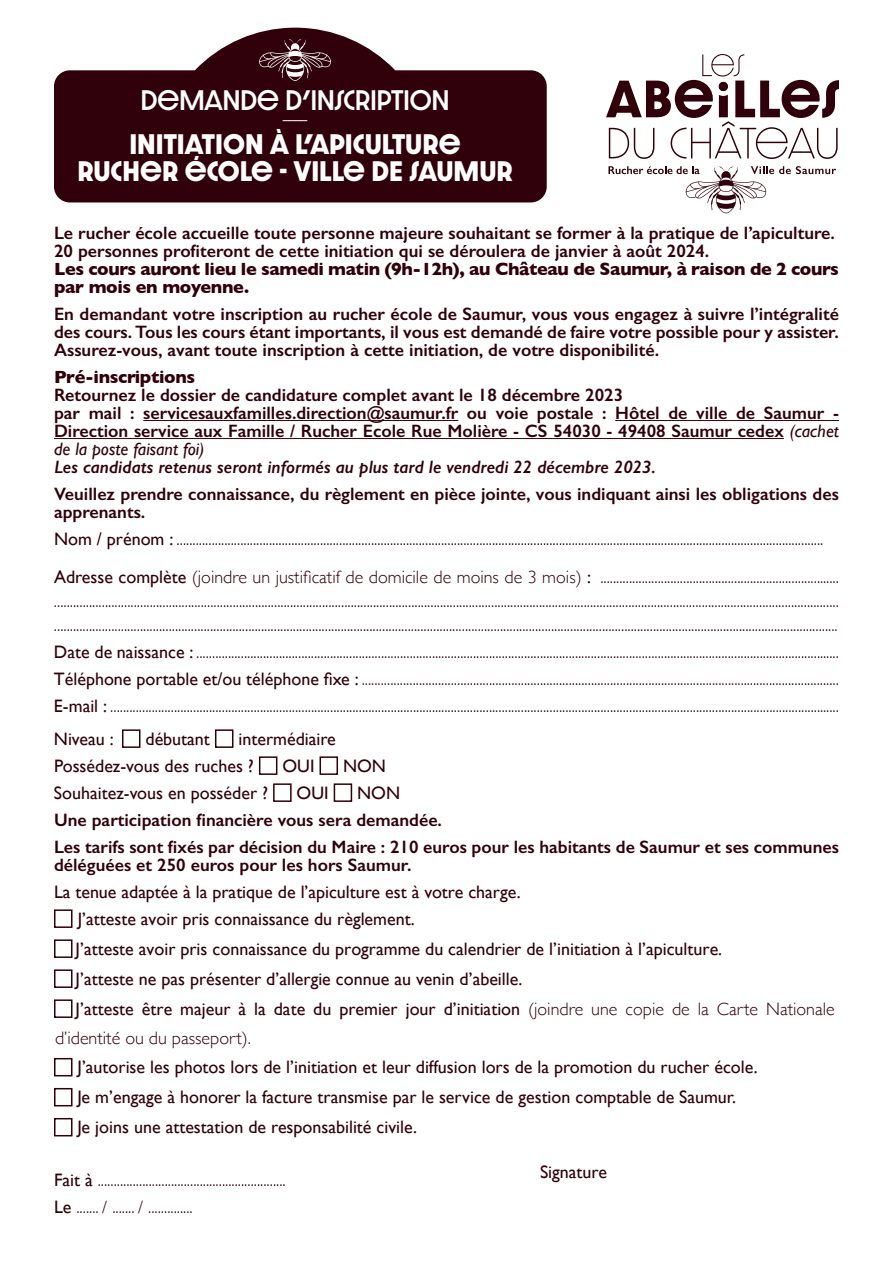
<style>
.page{position:relative;width:893px;height:1263px;background:#fff}
.page>*{position:absolute;margin:0;border:0;box-sizing:border-box;transform-origin:0 0}
.t1{font:700 24px "Dazzle Unicase";color:#fff}
.t2{font:500 24px "Dazzle Unicase";color:#fff}
.t3{font:100 24px "Dazzle Unicase";color:#fff}
.t4{font:300 18px/24px "Gill Sans";color:#30010a;text-align:justify}
.t5{font:600 18px/18px "Gill Sans";color:#30010a}
.t6{font:18px "Gill Sans";color:#30010a}
.t7{font:700 18px/18px "Gill Sans";letter-spacing:-.02em;color:#30010a}
.t8{font:italic 600 18px "Gill Sans";color:#30010a}
.s1{font-weight:400;font-style:italic}
.s2{font-weight:400}
.s3{font-weight:300}
</style>
<div class="page">
<hr style="left:143px;top:420px;width:315px;height:1px;background:#30010a">
<hr style="left:615px;top:420px;width:224px;height:1px;background:#30010a">
<hr style="left:54px;top:438px;width:730px;height:1px;background:#30010a">
<div style="left:122px;top:729px;width:18px;height:19px;border:2px solid #30010a"></div>
<div style="left:215px;top:729px;width:18px;height:19px;border:2px solid #30010a"></div>
<div style="left:259px;top:756px;width:18px;height:19px;border:2px solid #30010a"></div>
<div style="left:319px;top:756px;width:19px;height:19px;border:2px solid #30010a"></div>
<div style="left:273px;top:783px;width:19px;height:19px;border:2px solid #30010a"></div>
<div style="left:334px;top:783px;width:18px;height:19px;border:2px solid #30010a"></div>
<div style="left:54px;top:909px;width:19px;height:19px;border:2px solid #30010a"></div>
<div style="left:54px;top:939px;width:19px;height:19px;border:2px solid #30010a"></div>
<div style="left:54px;top:969px;width:19px;height:19px;border:2px solid #30010a"></div>
<div style="left:54px;top:999px;width:19px;height:19px;border:2px solid #30010a"></div>
<div style="left:54px;top:1058px;width:19px;height:18px;border:2px solid #30010a"></div>
<div style="left:54px;top:1088px;width:19px;height:18px;border:2px solid #30010a"></div>
<div style="left:54px;top:1118px;width:19px;height:18px;border:2px solid #30010a"></div>
<svg style="left:606px;top:54px;width:233px;height:105px"></svg>
<svg style="left:608px;top:166px;width:228px;height:47px"></svg>
<svg style="left:54px;top:28px;width:493px;height:174px;fill:#30010a"></svg>
<svg style="left:259px;top:39px;width:72px;height:42px;background:#583239"></svg>
<p class="t2" style="left:141px;top:82px;width:310px">DEMANDE D’INSCRIPTION</p>
<p class="t3" style="left:282px;top:104px;width:27px">----</p>
<p class="t1" style="left:129px;top:125px;width:333px">INITIATION À L’APICULTURE</p>
<p class="t1" style="left:77px;top:152px;width:437px">RUCHER ÉCOLE - VILLE DE SAUMUR</p>
<p class="t5" style="left:54px;top:224px;width:782px">Le rucher école accueille toute personne majeure souhaitant se former à la pratique de l’apiculture.</p>
<p class="t5" style="left:54px;top:242px;width:657px">20 personnes profiteront de cette initiation qui se déroulera de janvier à août 2024.</p>
<p class="t7" style="left:54px;top:260px;width:786px">Les cours auront lieu le samedi matin (9h-12h), au Château de Saumur, à raison de 2 cours par mois en moyenne.</p>
<p class="t5" style="left:54px;top:305px;width:786px">En demandant votre inscription au rucher école de Saumur, vous vous engagez à suivre l’intégralité des cours. Tous les cours étant importants, il vous est demandé de faire votre possible pour y assister.</p>
<p class="t5" style="left:54px;top:341px;width:607px">Assurez-vous, avant toute inscription à cette initiation, de votre disponibilité.</p>
<p class="t7" style="left:54px;top:368px;width:143px">Pré-inscriptions</p>
<p class="t5" style="left:54px;top:386px;width:571px">Retournez le dossier de candidature complet avant le 18 décembre 2023</p>
<p class="t5" style="left:54px;top:404px;width:786px;text-align:justify">par mail : servicesauxfamilles.direction@saumur.fr ou voie postale : Hôtel de ville de Saumur - Direction service aux Famille / Rucher Ecole Rue Molière - CS 54030 - 49408 Saumur cedex <span class="s1">(cachet de la poste faisant foi)</span></p>
<p class="t8" style="left:54px;top:456px;width:603px">Les candidats retenus seront informés au plus tard le vendredi 22 décembre 2023.</p>
<p class="t5" style="left:54px;top:485px;width:786px">Veuillez prendre connaissance, du règlement en pièce jointe, vous indiquant ainsi les obligations des apprenants.</p>
<p class="t4" style="left:54px;top:526px;width:771px"><span class="s2">Nom / prénom :</span> ...........................................................................................................................................................................................................</p>
<p class="t4" style="left:54px;top:564px;width:786px"><span class="s2">Adresse complète</span> (joindre un justificatif de domicile de moins de 3 mois) <span class="s2">:</span> ........................................................................... ...................................................................................................................................................................................................................................................... ......................................................................................................................................................................................................................................................</p>
<p class="t4" style="left:54px;top:639px;width:786px"><span class="s2">Date de naissance :</span> ..........................................................................................................................................................................................................</p>
<p class="t4" style="left:54px;top:666px;width:786px"><span class="s2">Téléphone portable et/ou téléphone fixe :</span> ......................................................................................................................................................</p>
<p class="t4" style="left:54px;top:693px;width:786px"><span class="s2">E-mail :</span> .....................................................................................................................................................................................................................................</p>
<p class="t6" style="left:54px;top:728px;width:61px">Niveau :</p>
<p class="t6" style="left:145px;top:728px;width:66px">débutant</p>
<p class="t6" style="left:238px;top:728px;width:99px">intermédiaire</p>
<p class="t6" style="left:54px;top:755px;width:201px">Possédez-vous des ruches ?</p>
<p class="t6" style="left:282px;top:755px;width:34px">OUI</p>
<p class="t6" style="left:343px;top:755px;width:44px">NON</p>
<p class="t6" style="left:54px;top:782px;width:216px">Souhaitez-vous en posséder ?</p>
<p class="t6" style="left:297px;top:782px;width:34px">OUI</p>
<p class="t6" style="left:357px;top:782px;width:44px">NON</p>
<p class="t5" style="left:54px;top:810px;width:390px">Une participation financière vous sera demandée.</p>
<p class="t5" style="left:54px;top:837px;width:786px">Les tarifs sont fixés par décision du Maire : 210 euros pour les habitants de Saumur et ses communes déléguées et 250 euros pour les hors Saumur.</p>
<p class="t6" style="left:54px;top:881px;width:468px">La tenue adaptée à la pratique de l’apiculture est à votre charge.</p>
<p class="t6" style="left:78px;top:908px;width:338px">J’atteste avoir pris connaissance du règlement.</p>
<p class="t6" style="left:76px;top:938px;width:648px">J’atteste avoir pris connaissance du programme du calendrier de l’initiation à l’apiculture.</p>
<p class="t6" style="left:76px;top:968px;width:448px">J’atteste ne pas présenter d’allergie connue au venin d’abeille.</p>
<p class="t6" style="left:76px;top:998px;width:761px">J’atteste être majeur à la date du premier jour d’initiation <span class="s3">(joindre une copie de la Carte Nationale</span></p>
<p class="t4" style="left:55px;top:1026px;width:198px">d’identité ou du passeport).</p>
<p class="t6" style="left:78px;top:1056px;width:682px">J’autorise les photos lors de l’initiation et leur diffusion lors de la promotion du rucher école.</p>
<p class="t6" style="left:78px;top:1086px;width:660px">Je m’engage à honorer la facture transmise par le service de gestion comptable de Saumur.</p>
<p class="t6" style="left:78px;top:1116px;width:341px">Je joins une attestation de responsabilité civile.</p>
<p class="t4" style="left:54px;top:1167px;width:233px"><span class="s2">Fait à</span> ...........................................................</p>
<p class="t6" style="left:540px;top:1161px;width:68px">Signature</p>
<p class="t4" style="left:54px;top:1194px;width:140px"><span class="s2">Le</span> ....... / ....... / ..............</p>
</div>
